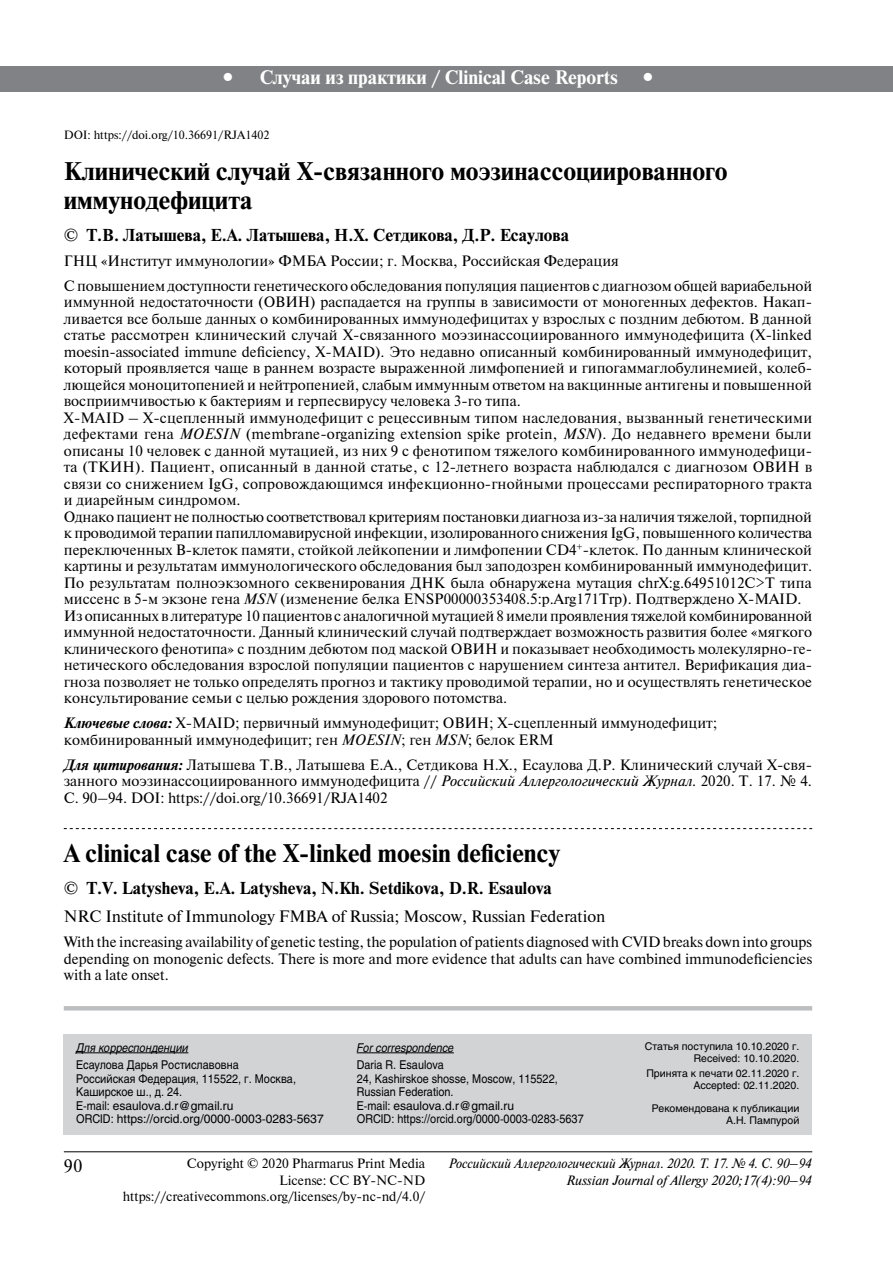
<style>
.page{position:relative;width:893px;height:1263px;background:#fff}
.page>*{position:absolute;margin:0;border:0;box-sizing:border-box;transform-origin:0 0}
.t1{font:700 25.5px/28.5px "Newton";color:#000}
.t2{font:700 19.5px "Newton";color:#fff}
.t3{font:18px "Newton";color:#000}
.t4{font:700 17.25px "Newton";color:#000}
.t5{font:16.5px "Newton";color:#000}
.t6{font:15px/16.5px "Newton";color:#000}
.t7{font:13.5px/16.5px "Newton";color:#000;text-align:right}
.t8{font:italic 13.5px/16.5px "Newton";color:#000;text-align:right;scale:.95 1}
.t9{font:12px/13.5px "Helios C";color:#000;scale:.9 1}
.t10{font:12px "Newton";color:#000}
.t11{font:italic 12px "Helios C";color:#000;scale:.9 1}
.t12{font:10.5px/12px "Helios C";color:#000;text-align:right}
.s1{font-weight:400;font-size:36px}
.s2{font-weight:400}
.s3{font-style:italic}
.s4{font-weight:700;font-style:italic}
</style>
<div class="page">
<div style="left:0;top:66px;width:893px;height:26px;background:#808285"></div>
<hr style="left:64px;top:1151px;width:748px;height:1px;background:#000">
<div style="left:64px;top:1034px;width:748px;height:100px;background:#d1d3d4"></div>
<hr style="left:76px;top:1052px;width:112px;height:1px;background:#000">
<hr style="left:357px;top:1052px;width:97px;height:1px;background:#000">
<svg style="left:64px;top:828px;width:748px;height:1px"></svg>
<hr style="left:64px;top:1006px;width:748px;height:4px;background:#bcbec0">
<h2 class="t2" style="left:215px;top:65px;width:447px"><span class="s1">•</span> Случаи из практики / Clinical Case Reports <span class="s1">•</span></h2>
<p class="t10" style="left:64px;top:126px;width:207px">DOI: https://doi.org/10.36691/RJA1402</p>
<h1 class="t1" style="left:64px;top:158px;width:665px">Клинический случай Х-связанного моэзинассоциированного иммунодефицита</h1>
<p class="t4" style="left:64px;top:224px;width:507px"><span class="s2">©</span> Т.В. Латышева, Е.А. Латышева, Н.Х. Сетдикова, Д.Р. Есаулова</p>
<p class="t6" style="left:64px;top:248px;width:750px;line-height:25px">ГНЦ «Институт иммунологии» ФМБА России; г. Москва, Российская Федерация<br>С повышением доступности генетического обследования популяция пациентов с диагнозом общей вариабельной</p>
<p class="t6" style="left:64px;top:293px;width:750px">иммунной недостаточности (ОВИН) распадается на группы в зависимости от моногенных дефектов. Накап&shy;ливается все больше данных о комбинированных иммунодефицитах у взрослых с поздним дебютом. В данной статье рассмотрен клинический случай Х-связанного моэзинассоциированного иммунодефицита (X-linked moesin-associated immune deficiency, X-MAID). Это недавно описанный комбинированный иммунодефицит, который проявляется чаще в раннем возрасте выраженной лимфопенией и гипогаммаглобулинемией, колеб&shy;лющейся моноцитопенией и нейтропенией, слабым иммунным ответом на вакцинные антигены и повышенной восприимчивостью к бактериям и герпесвирусу человека 3-го типа.<br>X-MAID – Х-сцепленный иммунодефицит с рецессивным типом наследования, вызванный генетическими дефектами гена <span class="s3">MOESIN</span> (membrane-organizing extension spike protein, <span class="s3">MSN</span>). До недавнего времени были описаны 10 человек с данной мутацией, из них 9 с фенотипом тяжелого комбинированного иммунодефици&shy;та (ТКИН). Пациент, описанный в данной статье, с 12-летнего возраста наблюдался с диагнозом ОВИН в связи со снижением IgG, сопровождающимся инфекционно-гнойными процессами респираторного тракта и диарейным синдромом.<br>Однако пациент не полностью соответствовал критериям постановки диагноза из-за наличия тяжелой, торпидной к проводимой терапии папилломавирусной инфекции, изолированного снижения IgG, повышенного количества переключенных В-клеток памяти, стойкой лейкопении и лимфопении CD4<sup>+</sup>-клеток. По данным клинической картины и результатам иммунологического обследования был заподозрен комбинированный иммунодефицит.<br>По результатам полноэкзомного секвенирования ДНК была обнаружена мутация chrX:g.64951012C&gt;T типа миссенс в 5-м экзоне гена <span class="s3">MSN</span> (изменение белка ENSP00000353408.5:p.Arg171Trp). Подтверждено X-MAID.<br>Из описанных в литературе 10 пациентов с аналогичной мутацией 8 имели проявления тяжелой комбинированной иммунной недостаточности. Данный клинический случай подтверждает возможность развития более «мягкого клинического фенотипа» с поздним дебютом под маской ОВИН и показывает необходимость молекулярно-ге&shy;нетического обследования взрослой популяции пациентов с нарушением синтеза антител. Верификация диа&shy;гноза позволяет не только определять прогноз и тактику проводимой терапии, но и осуществлять генетическое консультирование семьи с целью рождения здорового потомства.</p>
<p class="t6" style="left:64px;top:714px;width:655px"><span class="s4">Ключевые слова:</span> X-MAID; первичный иммунодефицит; ОВИН; Х-сцепленный иммунодефицит; комбинированный иммунодефицит; ген <span class="s3">MOESIN</span>; ген <span class="s3">MSN</span>; белок ERM</p>
<p class="t6" style="left:64px;top:756px;width:750px;text-align:justify"><span class="s4">Для цитирования:</span> Латышева Т.В., Латышева Е.А., Сетдикова Н.Х., Есаулова Д.Р. Клинический случай Х-свя&shy;занного моэзинассоциированного иммунодефицита // <span class="s3">Российский Аллергологический Журнал.</span> 2020. Т. 17. № 4.<br>С. 90–94. DOI: https://doi.org/10.36691/RJA1402</p>
<h1 class="t1" style="left:64px;top:839px;width:498px">A clinical case of the X-linked moesin deficiency</h1>
<p class="t4" style="left:64px;top:878px;width:489px"><span class="s2">©</span> T.V. Latysheva, E.A. Latysheva, N.Kh. Setdikova, D.R. Esaulova</p>
<p class="t5" style="left:64px;top:904px;width:543px">NRC Institute of Immunology FMBA of Russia; Moscow, Russian Federation</p>
<p class="t6" style="left:64px;top:933px;width:750px;text-align:justify">With the increasing availability of genetic testing, the population of patients diagnosed with CVID breaks down into groups depending on monogenic defects. There is more and more evidence that adults can have combined immunodeficiencies with a late onset.</p>
<p class="t11" style="left:76px;top:1040px;width:126px">Для корреспонденции</p>
<p class="t9" style="left:76px;top:1058px;width:277px">Есаулова Дарья Ростиславовна<br>Российская Федерация, 115522, г. Москва, Каширское ш., д. 24.<br>Е-mail: esaulova.d.r@gmail.ru<br>ORCID: https://orcid.org/0000-0003-0283-5637</p>
<p class="t11" style="left:357px;top:1040px;width:109px">for correspondence</p>
<p class="t9" style="left:357px;top:1058px;width:254px">Daria R. Esaulova<br>24, Kashirskoe shosse, Moscow, 115522,<br>Russian Federation.<br>E-mail: esaulova.d.r@gmail.ru<br>ORCID: https://orcid.org/0000-0003-0283-5637</p>
<p class="t12" style="left:645px;top:1041px;width:156px">Статья поступила 10.10.2020 г.<br>Received: 10.10.2020.</p>
<p class="t12" style="left:646px;top:1068px;width:154px">Принята к печати 02.11.2020 г.<br>Accepted: 02.11.2020.</p>
<p class="t12" style="left:652px;top:1102px;width:149px">Рекомендована к публикации<br>А.Н. Пампурой</p>
<p class="t3" style="left:64px;top:1152px;width:20px">90</p>
<p class="t7" style="left:123px;top:1155px;width:304px">Copyright © 2020 Pharmarus Print Media<br>License: CC BY-NC-ND https://creativecommons.org/licenses/by-nc-nd/4.0/</p>
<p class="t8" style="left:448px;top:1156px;width:383px">Российский Аллергологический Журнал. 2020. Т. 17. № 4. С. 90–94<br>Russian Journal of Allergy 2020;17(4):90–94</p>
</div>
